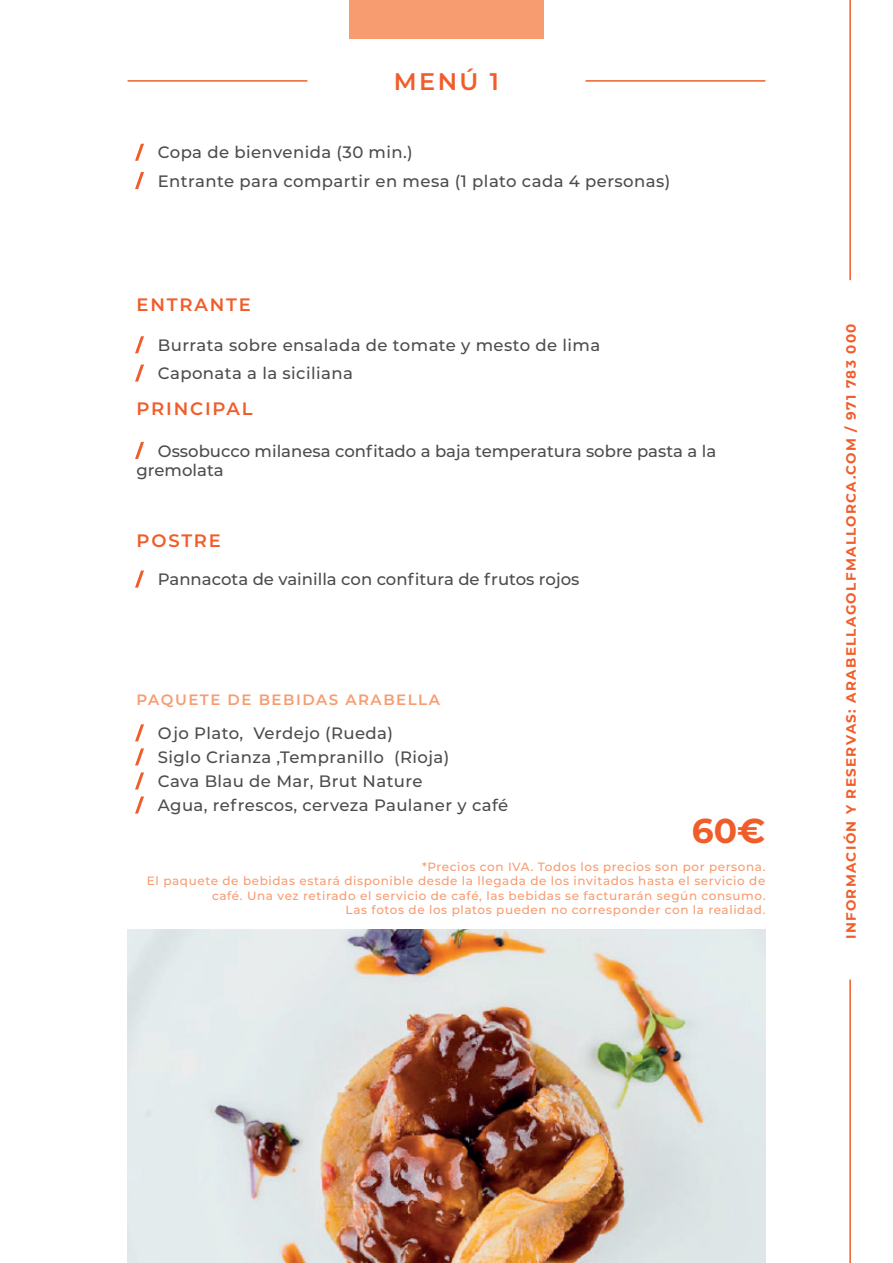
<style>
.page{position:relative;width:893px;height:1263px;background:#fff}
.page>*{position:absolute;margin:0;border:0;box-sizing:border-box;transform-origin:0 0}
.t1{font:700 34.5px "Montserrat";color:#f15d2a}
.t2{font:600 24px "Montserrat";color:#f15d2a}
.t3{font:600 18px "Montserrat";letter-spacing:.1em;color:#f15d2a}
.t4{font:500 16.5px "Montserrat";letter-spacing:.025em;color:#4b4c4d}
.t5{font:500 16.5px/19.8px "Montserrat";color:#4b4c4d}
.t6{font:600 15px "Montserrat";letter-spacing:.1em;color:#f79c71}
.t7{font:700 13.5px "Montserrat";letter-spacing:.1em;color:#f15d2a}
.t8{font:500 12px/14.4px "Montserrat";letter-spacing:.05em;color:#f79c71;text-align:right}
.s1{color:#f15d2a}
</style>
<div class="page">
<hr style="left:849px;top:0;width:2px;height:280px;background:#f15d2a">
<hr style="left:849px;top:979px;width:2px;height:284px;background:#f15d2a">
<div style="left:349px;top:0;width:195px;height:38px;background:#f79c71"></div>
<hr style="left:586px;top:80px;width:179px;height:2px;background:#f15d2a">
<hr style="left:128px;top:80px;width:179px;height:2px;background:#f15d2a">
<img style="left:128px;top:929px;width:637px;height:334px">
<p class="t2" style="left:394px;top:65px;width:107px">MENÚ 1</p>
<p class="t4" style="left:137px;top:141px;width:278px"><span class="s1">/</span> Copa de bienvenida (30 min.)</p>
<p class="t4" style="left:137px;top:169px;width:535px"><span class="s1">/</span> Entrante para compartir en mesa (1 plato cada 4 personas)</p>
<p class="t3" style="left:137px;top:292px;width:116px">ENTRANTE</p>
<p class="t4" style="left:137px;top:334px;width:465px"><span class="s1">/</span> Burrata sobre ensalada de tomate y mesto de lima</p>
<p class="t4" style="left:137px;top:362px;width:218px"><span class="s1">/</span> Caponata a la siciliana</p>
<p class="t3" style="left:137px;top:396px;width:118px">PRINCIPAL</p>
<p class="t5" style="left:137px;top:440px;width:581px"><span class="s1">/</span> Ossobucco milanesa confitado a baja temperatura sobre pasta a la gremolata</p>
<p class="t3" style="left:137px;top:528px;width:86px">POSTRE</p>
<p class="t5" style="left:137px;top:569px;width:444px"><span class="s1">/</span> Pannacota de vainilla con confitura de frutos rojos</p>
<p class="t6" style="left:137px;top:689px;width:305px">PAQUETE DE BEBIDAS ARABELLA</p>
<p class="t4" style="left:137px;top:722px;width:258px"><span class="s1">/</span> Ojo Plato, Verdejo (Rueda)</p>
<p class="t4" style="left:137px;top:746px;width:314px"><span class="s1">/</span> Siglo Crianza ,Tempranillo (Rioja)</p>
<p class="t4" style="left:137px;top:770px;width:287px"><span class="s1">/</span> Cava Blau de Mar, Brut Nature</p>
<p class="t4" style="left:137px;top:794px;width:373px"><span class="s1">/</span> Agua, refrescos, cerveza Paulaner y café</p>
<p class="t1" style="left:692px;top:806px;width:75px">60€</p>
<p class="t8" style="left:147px;top:859px;width:620px">*Precios con IVA. Todos los precios son por persona.<br>El paquete de bebidas estará disponible desde la llegada de los invitados hasta el servicio de café. Una vez retirado el servicio de café, las bebidas se facturarán según consumo.<br>Las fotos de los platos pueden no corresponder con la realidad.</p>
<p class="t7" style="left:841px;top:939px;width:617px;rotate:-90deg">INFORMACIÓN Y RESERVAS: ARABELLAGOLFMALLORCA.COM / 971 783 000</p>
</div>
